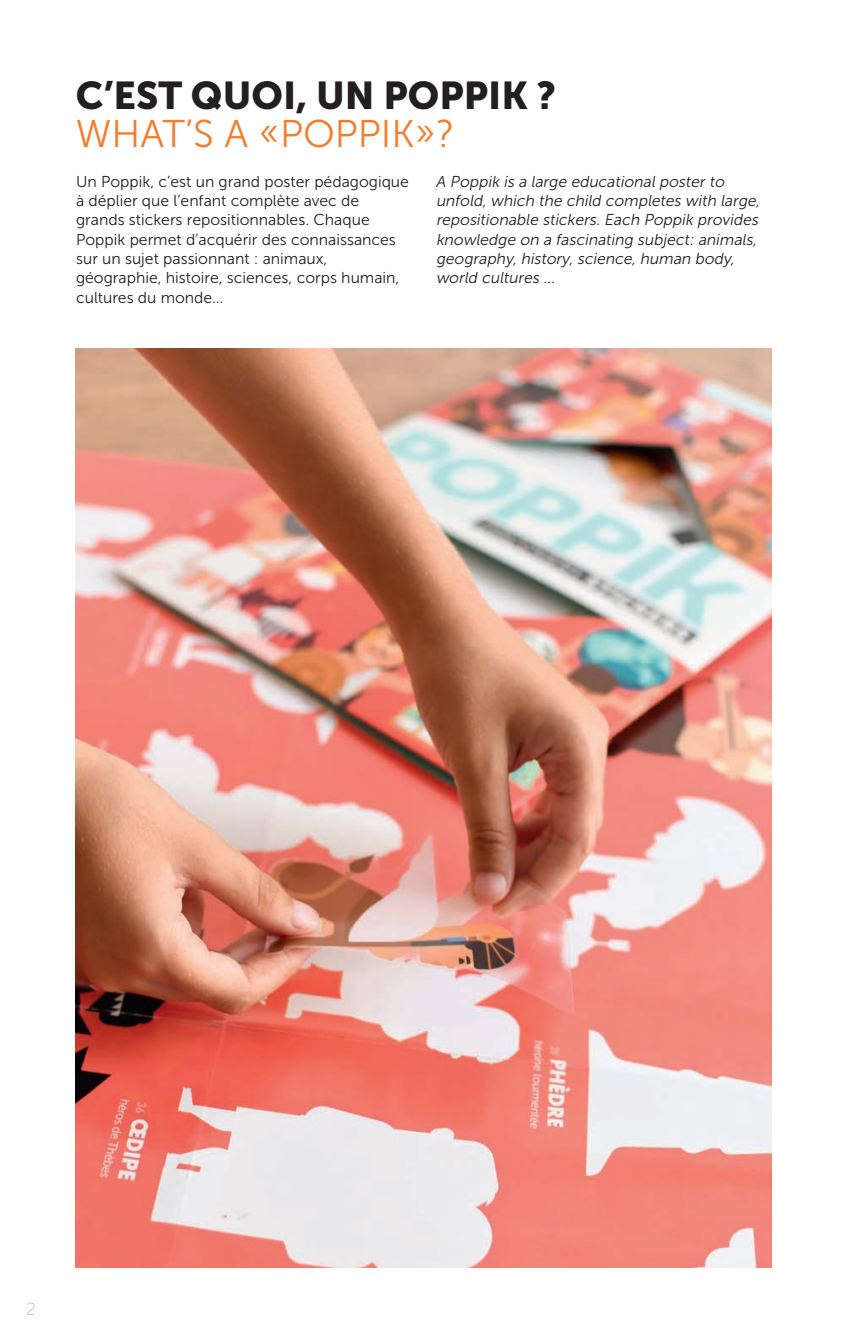
<style>
.page{position:relative;width:847px;height:1343px;background:#fff}
.page>*{position:absolute;margin:0;border:0;box-sizing:border-box;transform-origin:0 0}
.t1{font:38.5px "Museo Sans 900";color:#231f20}
.t2{font:38.5px "Museo Sans 300";color:#f37d2b}
.t3{font:17.5px "Museo Sans 100";color:#bcbdc0}
.t4{font:15.75px/19.2px "Museo Sans 300";color:#231f20}
.t5{font:italic 15.75px/19.2px "Museo Sans 300";color:#231f20}
</style>
<div class="page">
<img style="left:76px;top:349px;width:694px;height:917px">
<h1 class="t1" style="left:76px;top:73px;width:481px">C’EST QUOI, UN POPPIK ?</h1>
<h1 class="t2" style="left:76px;top:113px;width:380px">WHAT’S A «POPPIK»?</h1>
<p class="t4" style="left:76px;top:172px;width:334px">Un Poppik, c’est un grand poster pédagogique à déplier que l’enfant complète avec de grands stickers repositionnables. Chaque Poppik permet d’acquérir des connaissances sur un sujet passionnant : animaux, géographie, histoire, sciences, corps humain, cultures du monde…</p>
<p class="t5" style="left:436px;top:172px;width:328px">A Poppik is a large educational poster to unfold, which the child completes with large, repositionable stickers. Each Poppik provides knowledge on a fascinating subject: animals, geography, history, science, human body, world cultures ...</p>
<p class="t3" style="left:26px;top:1299px;width:11px">2</p>
</div>
